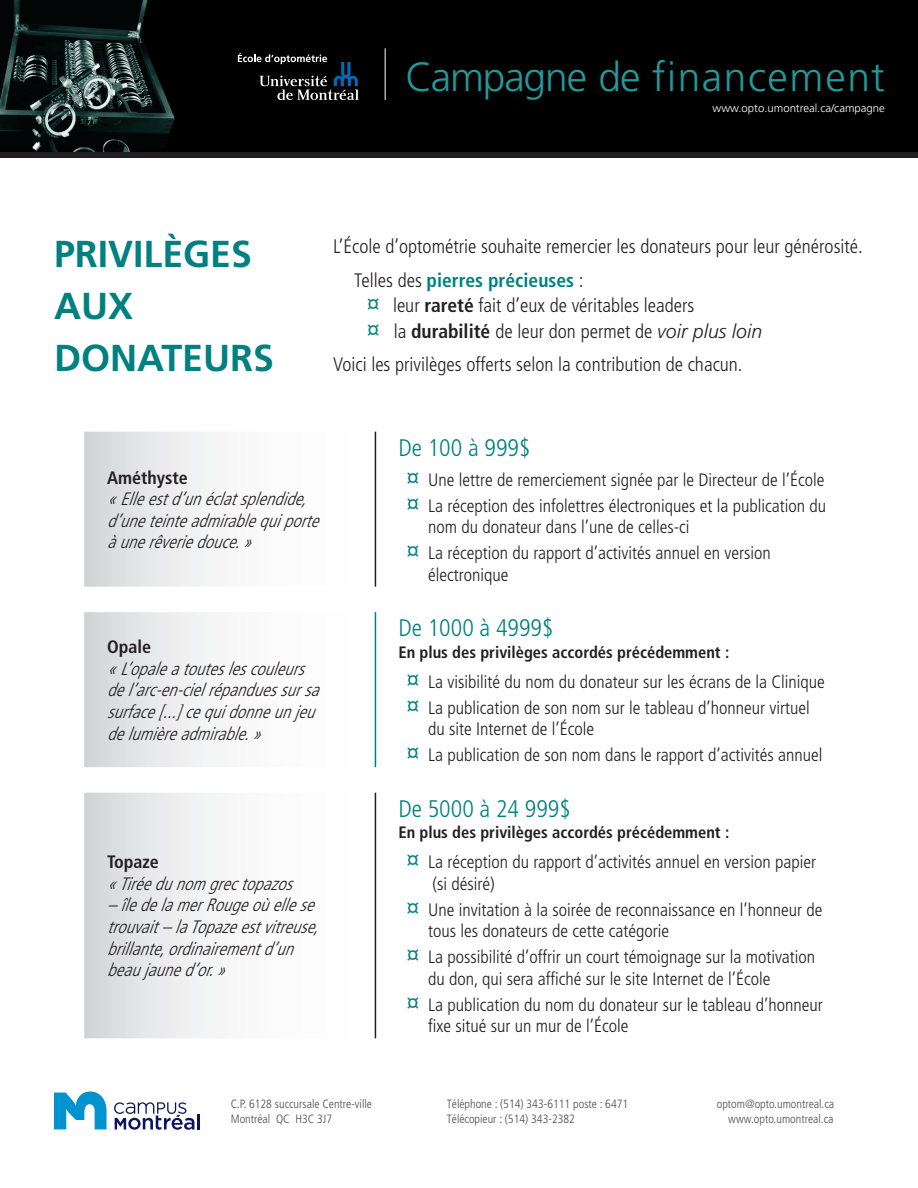
<style>
.page{position:relative;width:918px;height:1188px;background:#fff}
.page>*{position:absolute;margin:0;border:0;box-sizing:border-box;transform-origin:0 0}
.t1{font:300 40.8px "Frutiger";letter-spacing:.03em;color:#219a9b}
.t2{font:700 37.5px/52.1px "Frutiger";color:#008080}
.t3{font:300 condensed 24px "Frutiger";color:#008080}
.Bullet_turquoise{font:300 condensed 19.5px "Frutiger";color:#231f20}
.t4{font:700 condensed 19.5px "Frutiger";color:#008080}
.Bullet_turquoise-2{font:300 condensed 18px/21.6px "Frutiger";color:#231f20}
.t5{font:italic 300 condensed 18px/21.6px "Frutiger";color:#231f20}
.t6{font:700 condensed 18px "Frutiger";color:#231f20}
.t7{font:700 condensed 16.5px "Frutiger";color:#231f20}
.t8{font:300 condensed 12px "Frutiger";color:#4b4c4d}
.t9{font:300 11.4px "Frutiger";color:#fff}
.s1{font-weight:300;color:#231f20}
.s2{font-family:"Myriad Pro";font-weight:400;font-stretch:normal;font-size:24px;color:#008080}
.s3{font-weight:700}
.s4{font-style:italic;font-stretch:normal}
</style>
<div class="page">
<svg style="left:54px;top:1092px;width:53px;height:37px"></svg>
<hr style="left:197px;top:1114px;width:3px;height:16px;background:#0b145e">
<svg style="left:114px;top:1102px;width:80px;height:28px"></svg>
<svg style="left:84px;top:432px;width:130px;height:606px"></svg>
<hr style="left:375px;top:432px;width:1px;height:155px;background:#231f20">
<hr style="left:375px;top:793px;width:1px;height:245px;background:#231f20">
<hr style="left:375px;top:612px;width:1px;height:155px;background:#008080">
<div style="left:0;top:0;width:918px;height:158px;background:#231f20"></div>
<div style="left:0;top:0;width:918px;height:152px;background:#000"></div>
<img style="left:0;top:0;width:175px;height:152px">
<svg style="left:238px;top:53px;width:121px;height:47px"></svg>
<hr style="left:385px;top:48px;width:1px;height:52px;background:#fff">
<p class="t1" style="left:406px;top:54px;width:481px">Campagne de financement</p>
<p class="t9" style="left:713px;top:102px;width:174px">www.opto.umontreal.ca/campagne</p>
<p class="t2" style="left:54px;top:228px;width:221px">PRIVILÈGES<br>AUX<br>DONATEURS</p>
<p class="Bullet_turquoise" style="left:333px;top:235px;width:531px">L’École d’optométrie souhaite remercier les donateurs pour leur générosité.</p>
<p class="t4" style="left:354px;top:268px;width:231px"><span class="s1">Telles des</span> pierres précieuses <span class="s1">:</span></p>
<p class="Bullet_turquoise" style="left:367px;top:294px;width:329px"><span class="s2">¤</span> leur <span class="s3">rareté</span> fait d’eux de véritables leaders</p>
<p class="Bullet_turquoise" style="left:367px;top:320px;width:397px"><span class="s2">¤</span> la <span class="s3">durabilité</span> de leur don permet de <span class="s4">voir plus loin</span></p>
<p class="Bullet_turquoise" style="left:333px;top:354px;width:411px">Voici les privilèges offerts selon la contribution de chacun.</p>
<p class="t6" style="left:107px;top:467px;width:82px">Améthyste</p>
<p class="t5" style="left:107px;top:488px;width:220px">«Elleestd’unéclatsplendide, d’uneteinteadmirablequiporte àunerêveriedouce.»</p>
<p class="t6" style="left:107px;top:636px;width:46px">Opale</p>
<p class="t5" style="left:107px;top:658px;width:220px">«L’opaleatouteslescouleurs del’arc-en-cielrépanduessursa surface[...]cequidonneunjeu delumièreadmirable.»</p>
<p class="t6" style="left:107px;top:851px;width:53px">Topaze</p>
<p class="t5" style="left:107px;top:873px;width:194px">«Tiréedunomgrectopazos</p>
<p class="t5" style="left:107px;top:895px;width:220px">– îledelamerRougeoùellese trouvait –laTopazeestvitreuse, brillante,ordinairementd’un beaujauned’or. »</p>
<p class="t3" style="left:398px;top:434px;width:134px">De 100 à 999$</p>
<p class="Bullet_turquoise-2" style="left:407px;top:469px;width:419px"><span class="s2">¤</span> Une lettre de remerciement signée par le Directeur de l’École</p>
<p class="Bullet_turquoise-2" style="left:428px;top:495px;width:400px;text-indent:-21px"><span class="s2">¤</span> La réception des infolettres électroniques et la publication du nom du donateur dans l’une de celles-ci</p>
<p class="Bullet_turquoise-2" style="left:428px;top:542px;width:344px;text-indent:-21px"><span class="s2">¤</span> La réception du rapport d’activités annuel en version électronique</p>
<p class="t3" style="left:398px;top:614px;width:157px">De 1000 à 4999$</p>
<p class="t7" style="left:398px;top:642px;width:332px">En plus des privilèges accordés précédemment :</p>
<p class="Bullet_turquoise-2" style="left:407px;top:671px;width:419px"><span class="s2">¤</span> La visibilité du nom du donateur sur les écrans de la Clinique</p>
<p class="Bullet_turquoise-2" style="left:428px;top:697px;width:383px;text-indent:-21px"><span class="s2">¤</span> La publication de son nom sur le tableau d’honneur virtuel du site Internet de l’École</p>
<p class="Bullet_turquoise-2" style="left:407px;top:744px;width:417px"><span class="s2">¤</span> La publication de son nom dans le rapport d’activités annuel</p>
<p class="t3" style="left:398px;top:795px;width:174px">De 5000 à 24 999$</p>
<p class="t7" style="left:398px;top:823px;width:332px">En plus des privilèges accordés précédemment :</p>
<p class="Bullet_turquoise-2" style="left:433px;top:852px;width:385px;text-indent:-26px"><span class="s2">¤</span> La réception du rapport d’activités annuel en version papier (si désiré)</p>
<p class="Bullet_turquoise-2" style="left:428px;top:899px;width:396px;text-indent:-21px"><span class="s2">¤</span> Une invitation à la soirée de reconnaissance en l’honneur de tous les donateurs de cette catégorie</p>
<p class="Bullet_turquoise-2" style="left:428px;top:947px;width:389px;text-indent:-21px"><span class="s2">¤</span> La possibilité d’offrir un court témoignage sur la motivation du don, qui sera affiché sur le site Internet de l’École</p>
<p class="Bullet_turquoise-2" style="left:428px;top:994px;width:396px;text-indent:-21px"><span class="s2">¤</span> La publication du nom du donateur sur le tableau d’honneur fixe situé sur un mur de l’École</p>
<p class="t8" style="left:231px;top:1097px;width:143px">C.P. 6128 succursale Centre-ville</p>
<p class="t8" style="left:447px;top:1097px;width:183px">Téléphone : (514) 343-6111 poste : 6471</p>
<p class="t8" style="left:717px;top:1097px;width:119px">optom@opto.umontreal.ca</p>
<p class="t8" style="left:231px;top:1112px;width:103px">Montréal QC H3C 3J7</p>
<p class="t8" style="left:447px;top:1112px;width:130px">Télécopieur : (514) 343-2382</p>
<p class="t8" style="left:728px;top:1112px;width:107px">www.opto.umontreal.ca</p>
</div>
